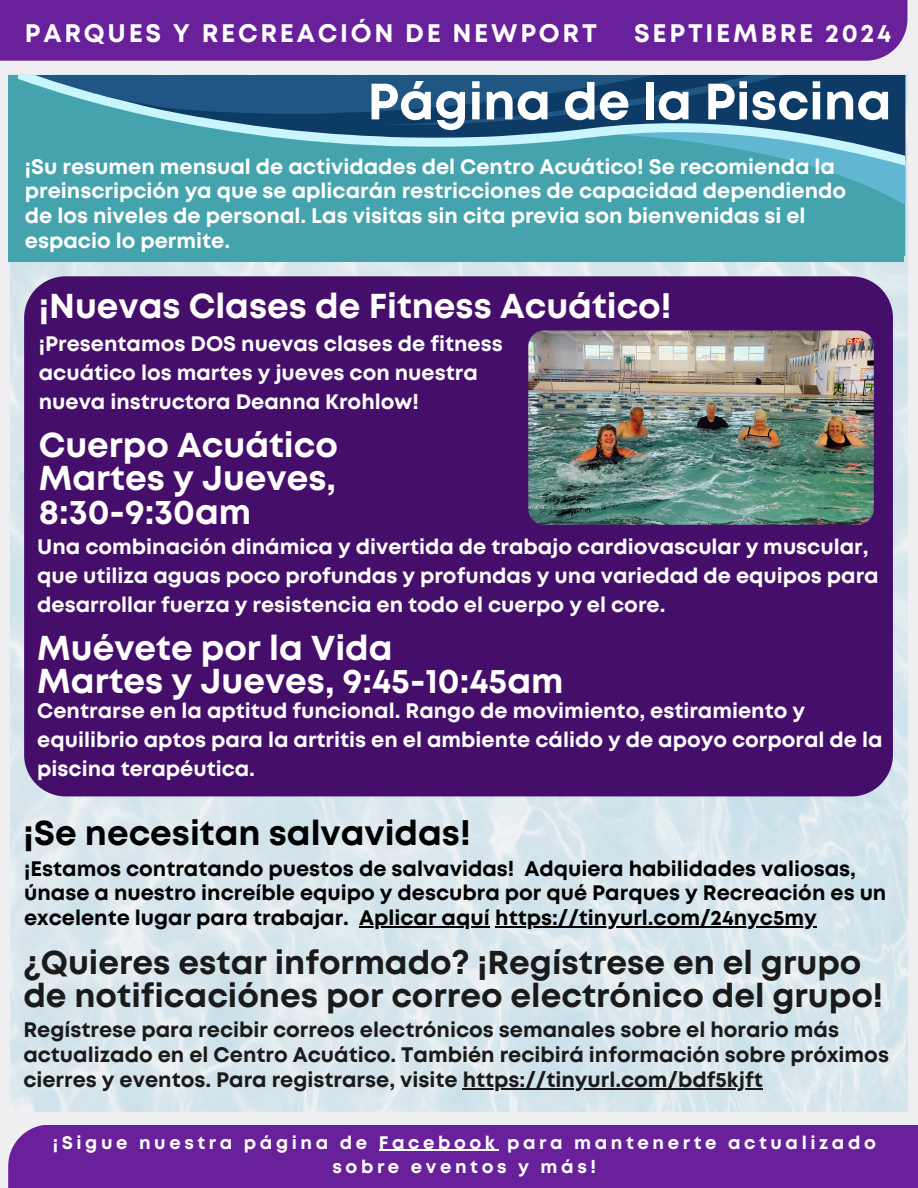
<style>
.page{position:relative;width:918px;height:1188px;background:#efeff1}
.page>*{position:absolute;margin:0;border:0;box-sizing:border-box;transform-origin:0 0}
.t1{font:700 51px "Mont";color:#fff}
.t2{font:700 34.5px/33.8px "Mont";color:#fefefd}
.t3{font:700 34.5px "Mont";color:#000}
.t4{font:700 33px/32.7px "Mont";color:#1a1a1a}
.t5{font:700 25.35px "Mont";letter-spacing:.11em;color:#fff}
.t6{font:700 21px/29.2px "Mont";color:#fefefd}
.t7{font:700 21px/24.8px "Mont";color:#fff}
.t8{font:700 21px/24.8px "Mont";color:#1a1a1a}
.t9{font:700 21px/24.8px "Mont";color:#000}
.t10{font:700 18.15px/24.8px "Mont";letter-spacing:.2em;color:#fff;text-align:center}
</style>
<div class="page">
<div style="left:8px;top:1125px;width:910px;height:63px;background:#69209b"></div>
<div style="left:0;top:0;width:907px;height:61px;background:#69209b"></div>
<img style="left:11px;top:75px;width:896px;height:1036px">
<div style="left:8px;top:75px;width:896px;height:187px;background:#44a3ac"></div>
<svg style="left:812px;top:166px;width:93px;height:39px"></svg>
<svg style="left:18px;top:75px;width:887px;height:91px"></svg>
<hr style="left:379px;top:1150px;width:120px;height:1px;background:#fff">
<hr style="left:463px;top:1088px;width:300px;height:1px;background:#1a1a1a">
<div style="left:24px;top:276px;width:869px;height:520px;background:#450e6b"></div>
<img style="left:528px;top:330px;width:346px;height:195px;border-radius:16px">
<hr style="left:359px;top:926px;width:131px;height:1px;background:#000">
<hr style="left:495px;top:926px;width:322px;height:1px;background:#000">
<h3 class="t5" style="left:25px;top:24px;width:573px">PARQUES Y RECREACIÓN DE NEWPORT</h3>
<p class="t5" style="left:634px;top:24px;width:259px">SEPTIEMBRE 2024</p>
<h1 class="t1" style="left:367px;top:82px;width:526px">Página de la Piscina</h1>
<h3 class="t7" style="left:25px;top:155px;width:823px">¡Su resumen mensual de actividades del Centro Acuático! Se recomienda la preinscripción ya que se aplicarán restricciones de capacidad dependiendo de los niveles de personal. Las visitas sin cita previa son bienvenidas si el espacio lo permite.</h3>
<h2 class="t2" style="left:39px;top:292px;width:634px">¡Nuevas Clases de Fitness Acuático!</h2>
<p class="t6" style="left:39px;top:330px;width:465px">¡Presentamos DOS nuevas clases de fitness acuático los martes y jueves con nuestra nueva instructora Deanna Krohlow!</p>
<h4 class="t2" style="left:39px;top:430px;width:301px;text-align:justify">Cuerpo Acuático Martes y Jueves, 8:30-9:30am</h4>
<h4 class="t6" style="left:37px;top:533px;width:843px">Una combinación dinámica y divertida de trabajo cardiovascular y muscular, que utiliza aguas poco profundas y profundas y una variedad de equipos para desarrollar fuerza y resistencia en todo el cuerpo y el core.</h4>
<h2 class="t2" style="left:37px;top:633px;width:528px">Muévete por la Vida<br>Martes y Jueves, 9:45-10:45am</h2>
<h2 class="t6" style="left:37px;top:697px;width:847px">Centrarse en la aptitud funcional. Rango de movimiento, estiramiento y equilibrio aptos para la artritis en el ambiente cálido y de apoyo corporal de la piscina terapéutica.</h2>
<h4 class="t3" style="left:23px;top:820px;width:449px">¡Se necesitan salvavidas!</h4>
<h2 class="t9" style="left:24px;top:857px;width:864px">¡Estamos contratando puestos de salvavidas! Adquiera habilidades valiosas, únase a nuestro increíble equipo y descubra por qué Parques y Recreación es un excelente lugar para trabajar.</h2>
<h4 class="t9" style="left:359px;top:907px;width:459px">Aplicar aquí https://tinyurl.com/24nyc5my</h4>
<h4 class="t4" style="left:23px;top:949px;width:861px">¿Quieres estar informado? ¡Regístrese en el grupo de notificaciónes por correo electrónico del grupo!</h4>
<p class="t8" style="left:23px;top:1019px;width:867px">Regístrese para recibir correos electrónicos semanales sobre el horario más actualizado en el Centro Acuático. También recibirá información sobre próximos cierres y eventos. Para registrarse, visite https://tinyurl.com/bdf5kjft</p>
<p class="t10" style="left:53px;top:1131px;width:825px">¡Sigue nuestra página de Facebook para mantenerte actualizado sobre eventos y más!</p>
</div>
